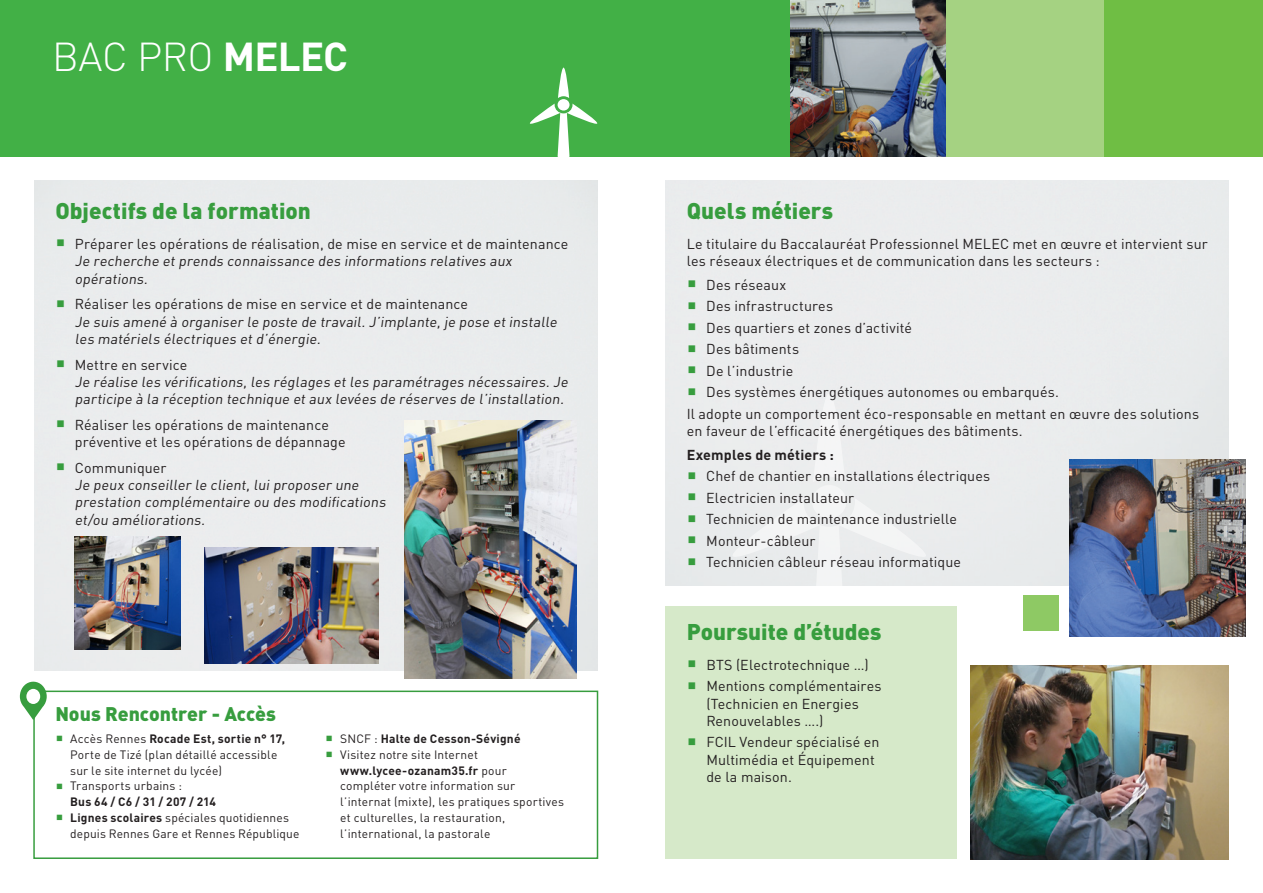
<style>
.page{position:relative;width:1263px;height:893px;background:#fff}
.page>*{position:absolute;margin:0;border:0;box-sizing:border-box;transform-origin:0 0}
.t1{font:300 39.9px "DIN";letter-spacing:-.015em;color:#fff}
.t2{font:900 22.5px "DIN";color:#379d3e}
.t3{font:900 19.5px "DIN";color:#379d3e}
.t4{font:14.25px/17.2px "DIN";letter-spacing:.01em;color:#231f20}
.t5{font:700 14.25px "DIN";letter-spacing:.01em;color:#231f20}
.t6{font:12px/15.8px "DIN";letter-spacing:.015em;color:#231f20}
.s1{font-weight:700}
</style>
<div class="page">
<div style="left:34px;top:181px;width:563px;height:490px;background:#eaeced"></div>
<div style="left:0;top:0;width:665px;height:156px;background:#42b046"></div>
<img style="left:790px;top:0;width:156px;height:156px">
<div style="left:631px;top:0;width:159px;height:156px;background:#42b046"></div>
<div style="left:946px;top:0;width:158px;height:156px;background:#a5d282"></div>
<div style="left:1104px;top:0;width:159px;height:156px;background:#6fbe44"></div>
<div style="left:33px;top:691px;width:565px;height:168px;border:2px solid #379d3e"></div>
<svg style="left:20px;top:682px;width:27px;height:38px"></svg>
<div style="left:812px;top:485px;width:34px;height:33px;background:#f4f5f5;border-radius:50%"></div>
<svg style="left:813px;top:393px;width:32px;height:89px"></svg>
<svg style="left:731px;top:498px;width:196px;height:109px"></svg>
<div style="left:1024px;top:595px;width:35px;height:36px;background:#8ec964"></div>
<div style="left:665px;top:607px;width:292px;height:252px;background:#d6e9c9"></div>
<img style="left:1069px;top:459px;width:177px;height:177px">
<img style="left:970px;top:665px;width:259px;height:194px">
<img style="left:205px;top:548px;width:173px;height:115px">
<img style="left:74px;top:536px;width:106px;height:113px">
<img style="left:404px;top:421px;width:172px;height:258px">
<div style="left:558px;top:99px;width:11px;height:12px;background:#fff;border-radius:50%"></div>
<svg style="left:558px;top:68px;width:11px;height:30px"></svg>
<svg style="left:529px;top:104px;width:69px;height:53px"></svg>
<svg style="left:57px;top:240px;width:7px;height:6px"></svg>
<svg style="left:57px;top:300px;width:7px;height:7px"></svg>
<svg style="left:57px;top:360px;width:7px;height:7px"></svg>
<svg style="left:57px;top:420px;width:7px;height:7px"></svg>
<svg style="left:57px;top:463px;width:7px;height:7px"></svg>
<svg style="left:689px;top:281px;width:6px;height:6px"></svg>
<svg style="left:689px;top:302px;width:6px;height:7px"></svg>
<svg style="left:689px;top:324px;width:6px;height:6px"></svg>
<svg style="left:689px;top:345px;width:6px;height:7px"></svg>
<svg style="left:689px;top:367px;width:6px;height:6px"></svg>
<svg style="left:689px;top:388px;width:6px;height:7px"></svg>
<svg style="left:689px;top:472px;width:6px;height:7px"></svg>
<svg style="left:689px;top:493px;width:6px;height:7px"></svg>
<svg style="left:689px;top:515px;width:6px;height:7px"></svg>
<svg style="left:689px;top:536px;width:6px;height:7px"></svg>
<svg style="left:689px;top:558px;width:6px;height:7px"></svg>
<h1 class="t1" style="left:52px;top:33px;width:297px">BAC PRO <span class="s1">MELEC</span></h1>
<h2 class="t2" style="left:55px;top:196px;width:257px">Objectifs de la formation</h2>
<p class="t4" style="left:75px;top:235px;width:495px">Préparer les opérations de réalisation, de mise en service et de maintenance<br>Je recherche et prends connaissance des informations relatives aux opérations.</p>
<p class="t4" style="left:75px;top:295px;width:486px">Réaliser les opérations de mise en service et de maintenance<br>Je suis amené à organiser le poste de travail. J’implante, je pose et installe les matériels électriques et d’énergie.</p>
<p class="t4" style="left:75px;top:355px;width:497px">Mettre en service<br>Je réalise les vérifications, les réglages et les paramétrages nécessaires. Je participe à la réception technique et aux levées de réserves de l’installation.</p>
<p class="t4" style="left:75px;top:416px;width:272px">Réaliser les opérations de maintenance préventive et les opérations de dépannage</p>
<p class="t4" style="left:75px;top:459px;width:315px">Communiquer<br>Je peux conseiller le client, lui proposer une prestation complémentaire ou des modifications et/ou améliorations.</p>
<h3 class="t3" style="left:55px;top:701px;width:222px">Nous Rencontrer - Accès</h3>
<p class="t6" style="left:70px;top:731px;width:216px">Accès Rennes <span class="s1">Rocade Est, sortie n° 17,<br></span>Porte de Tizé (plan détaillé accessible sur le site internet du lycée)<br>Transports urbains :</p>
<p class="t6" style="left:70px;top:794px;width:231px"><span class="s1">Bus 64 / C6 / 31 / 207 / 214<br>Lignes scolaires</span> spéciales quotidiennes depuis Rennes Gare et Rennes République</p>
<p class="t6" style="left:340px;top:731px;width:225px">SNCF : <span class="s1">Halte de Cesson-Sévigné<br></span>Visitez notre site Internet <span class="s1">www.lycee-ozanam35.fr</span> pour compléter votre information sur l’internat (mixte), les pratiques sportives et culturelles, la restauration, l’international, la pastorale</p>
<h2 class="t2" style="left:687px;top:196px;width:148px">Quels métiers</h2>
<p class="t4" style="left:687px;top:235px;width:522px">Le titulaire du Baccalauréat Professionnel MELEC met en œuvre et intervient sur les réseaux électriques et de communication dans les secteurs :</p>
<p class="t4" style="left:706px;top:276px;width:81px">Des réseaux</p>
<p class="t4" style="left:706px;top:297px;width:128px">Des infrastructures</p>
<p class="t4" style="left:706px;top:319px;width:207px">Des quartiers et zones d’activité</p>
<p class="t4" style="left:706px;top:340px;width:94px">Des bâtiments</p>
<p class="t4" style="left:706px;top:362px;width:89px">De l’industrie</p>
<p class="t4" style="left:706px;top:383px;width:354px">Des systèmes énergétiques autonomes ou embarqués.</p>
<p class="t4" style="left:687px;top:405px;width:514px">Il adopte un comportement éco-responsable en mettant en œuvre des solutions</p>
<p class="t4" style="left:687px;top:422px;width:337px">en faveur de l’efficacité énergétiques des bâtiments.</p>
<p class="t5" style="left:687px;top:445px;width:149px">Exemples de métiers :</p>
<p class="t4" style="left:706px;top:465px;width:285px;line-height:21.5px">Chef de chantier en installations électriques Electricien installateur<br>Technicien de maintenance industrielle Monteur-câbleur<br>Technicien câbleur réseau informatique</p>
<h2 class="t2" style="left:687px;top:617px;width:196px">Poursuite d’études</h2>
<p class="t4" style="left:706px;top:654px;width:177px;line-height:21.5px">BTS (Electrotechnique …)<br>Mentions complémentaires</p>
<p class="t4" style="left:706px;top:695px;width:154px">(Technicien en Energies<br>Renouvelables ….)</p>
<p class="t4" style="left:706px;top:733px;width:175px">FCIL Vendeur spécialisé en<br>Multimédia et Équipement de la maison.</p>
</div>
